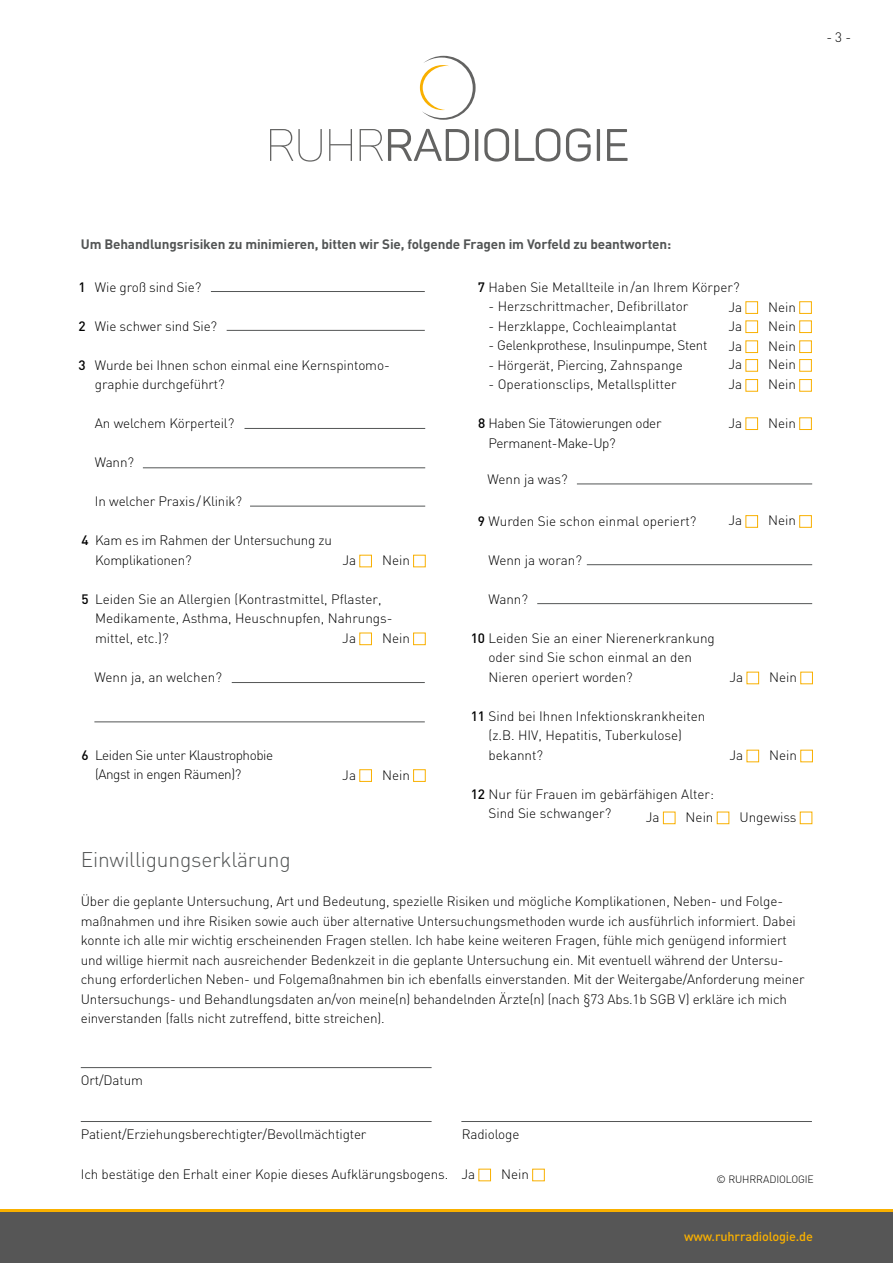
<style>
.page{position:relative;width:893px;height:1263px;background:#fff}
.page>*{position:absolute;margin:0;border:0;box-sizing:border-box;transform-origin:0 0}
.t1{font:300 21px "DIN";letter-spacing:-.01em;color:#535555}
.t2{font:300 13.5px/19.5px "DIN";letter-spacing:-.01em;color:#000}
.t3{font:700 13.5px "DIN";letter-spacing:-.01em;color:#535555}
.t4{font:300 13.5px/19.5px "DIN";letter-spacing:-.03em;color:#000}
.t5{font:500 12.75px "DIN";letter-spacing:-.01em;color:#f9b000}
.t6{font:300 10.5px "DIN";color:#000}
.s1{font-weight:500}
</style>
<div class="page">
<div style="left:360px;top:555px;width:12px;height:12px;border:1px solid #f9b000"></div>
<div style="left:413px;top:555px;width:12px;height:12px;border:1px solid #f9b000"></div>
<hr style="left:244px;top:428px;width:181px;height:1px;background:#535555">
<hr style="left:143px;top:468px;width:282px;height:1px;background:#535555">
<hr style="left:250px;top:506px;width:175px;height:1px;background:#535555">
<hr style="left:232px;top:682px;width:193px;height:1px;background:#535555">
<div style="left:746px;top:359px;width:12px;height:12px;border:1px solid #f9b000"></div>
<div style="left:799px;top:359px;width:13px;height:12px;border:1px solid #f9b000"></div>
<div style="left:746px;top:418px;width:12px;height:12px;border:1px solid #f9b000"></div>
<div style="left:799px;top:418px;width:13px;height:12px;border:1px solid #f9b000"></div>
<div style="left:747px;top:672px;width:12px;height:12px;border:1px solid #f9b000"></div>
<div style="left:800px;top:672px;width:13px;height:12px;border:1px solid #f9b000"></div>
<div style="left:663px;top:812px;width:12px;height:12px;border:1px solid #f9b000"></div>
<div style="left:717px;top:812px;width:12px;height:12px;border:1px solid #f9b000"></div>
<div style="left:800px;top:812px;width:12px;height:12px;border:1px solid #f9b000"></div>
<hr style="left:81px;top:1121px;width:351px;height:1px;background:#535555">
<hr style="left:461px;top:1121px;width:351px;height:1px;background:#535555">
<hr style="left:81px;top:1067px;width:351px;height:1px;background:#535555">
<div style="left:479px;top:1169px;width:12px;height:12px;border:1px solid #f9b000"></div>
<div style="left:532px;top:1169px;width:13px;height:12px;border:1px solid #f9b000"></div>
<hr style="left:94px;top:722px;width:331px;height:1px;background:#535555">
<div style="left:746px;top:515px;width:12px;height:12px;border:1px solid #f9b000"></div>
<div style="left:799px;top:515px;width:13px;height:12px;border:1px solid #f9b000"></div>
<div style="left:747px;top:750px;width:12px;height:12px;border:1px solid #f9b000"></div>
<div style="left:800px;top:750px;width:13px;height:12px;border:1px solid #f9b000"></div>
<div style="left:0;top:1211px;width:893px;height:52px;background:#565656"></div>
<hr style="left:0;top:1210px;width:893px;height:2px;background:#f9b000">
<hr style="left:211px;top:291px;width:214px;height:1px;background:#535555">
<hr style="left:227px;top:330px;width:198px;height:1px;background:#535555">
<div style="left:746px;top:301px;width:12px;height:13px;border:1px solid #f9b000"></div>
<div style="left:799px;top:301px;width:13px;height:13px;border:1px solid #f9b000"></div>
<div style="left:746px;top:321px;width:12px;height:12px;border:1px solid #f9b000"></div>
<div style="left:799px;top:321px;width:13px;height:12px;border:1px solid #f9b000"></div>
<div style="left:746px;top:341px;width:12px;height:12px;border:1px solid #f9b000"></div>
<div style="left:799px;top:341px;width:13px;height:12px;border:1px solid #f9b000"></div>
<div style="left:746px;top:379px;width:12px;height:12px;border:1px solid #f9b000"></div>
<div style="left:799px;top:379px;width:13px;height:12px;border:1px solid #f9b000"></div>
<hr style="left:587px;top:564px;width:225px;height:1px;background:#535555">
<hr style="left:537px;top:603px;width:275px;height:1px;background:#535555">
<hr style="left:577px;top:484px;width:235px;height:1px;background:#535555">
<div style="left:360px;top:769px;width:12px;height:13px;border:1px solid #f9b000"></div>
<div style="left:413px;top:769px;width:12px;height:13px;border:1px solid #f9b000"></div>
<div style="left:360px;top:633px;width:12px;height:12px;border:1px solid #f9b000"></div>
<div style="left:413px;top:633px;width:12px;height:12px;border:1px solid #f9b000"></div>
<svg style="left:270px;top:128px;width:358px;height:34px"></svg>
<svg style="left:420px;top:56px;width:56px;height:64px"></svg>
<p class="t2" style="left:826px;top:27px;width:26px">- 3 -</p>
<p class="t3" style="left:81px;top:236px;width:592px">Um Behandlungsrisiken zu minimieren, bitten wir Sie, folgende Fragen im Vorfeld zu beantworten:</p>
<p class="t2" style="left:78px;top:277px;width:124px"><span class="s1">1</span> Wie groß sind Sie?</p>
<p class="t2" style="left:78px;top:316px;width:140px"><span class="s1">2</span> Wie schwer sind Sie?</p>
<p class="t2" style="left:95px;top:355px;width:296px;text-indent:-17px"><span class="s1">3</span> Wurde bei Ihnen schon einmal eine Kernspintomo&shy;graphie durchgeführt?</p>
<p class="t2" style="left:95px;top:414px;width:141px">An welchem Körperteil?</p>
<p class="t2" style="left:95px;top:453px;width:41px">Wann?</p>
<p class="t2" style="left:95px;top:492px;width:149px">In welcher Praxis/Klinik?</p>
<p class="t2" style="left:95px;top:531px;width:238px;text-indent:-14px"><span class="s1">4</span> Kam es im Rahmen der Untersuchung zu<br>Komplikationen?</p>
<p class="t2" style="left:95px;top:589px;width:299px;text-indent:-14px"><span class="s1">5</span> Leiden Sie an Allergien (Kontrastmittel, Pflaster,<br>Medikamente, Asthma, Heuschnupfen, Nahrungs&shy;mittel, etc.)?</p>
<p class="t2" style="left:95px;top:667px;width:129px">Wenn ja, an welchen?</p>
<p class="t2" style="left:478px;top:277px;width:263px"><span class="s1">7</span> Haben Sie Metallteile in/an Ihrem Körper?</p>
<p class="t2" style="left:488px;top:297px;width:201px">- Herzschrittmacher, Defibrillator</p>
<p class="t2" style="left:488px;top:316px;width:190px">- Herzklappe, Cochleaimplantat</p>
<p class="t2" style="left:488px;top:336px;width:220px">- Gelenkprothese, Insulinpumpe, Stent</p>
<p class="t2" style="left:488px;top:355px;width:196px">- Hörgerät, Piercing, Zahnspange</p>
<p class="t2" style="left:488px;top:375px;width:190px">- Operationsclips, Metallsplitter</p>
<p class="t2" style="left:488px;top:414px;width:175px;text-indent:-10px"><span class="s1">8</span> Haben Sie Tätowierungen oder<br>Permanent-Make-Up?</p>
<p class="t2" style="left:728px;top:297px;width:15px">Ja</p>
<p class="t2" style="left:768px;top:297px;width:29px">Nein</p>
<p class="t2" style="left:728px;top:316px;width:15px">Ja</p>
<p class="t2" style="left:768px;top:316px;width:29px">Nein</p>
<p class="t2" style="left:728px;top:336px;width:15px">Ja</p>
<p class="t2" style="left:768px;top:336px;width:29px">Nein</p>
<p class="t2" style="left:728px;top:375px;width:15px">Ja</p>
<p class="t2" style="left:768px;top:375px;width:29px">Nein</p>
<p class="t2" style="left:728px;top:355px;width:15px">Ja</p>
<p class="t2" style="left:768px;top:355px;width:29px">Nein</p>
<p class="t2" style="left:728px;top:413px;width:15px">Ja</p>
<p class="t2" style="left:768px;top:413px;width:29px">Nein</p>
<p class="t2" style="left:488px;top:469px;width:82px">Wenn ja was?</p>
<p class="t2" style="left:728px;top:511px;width:15px">Ja</p>
<p class="t2" style="left:768px;top:511px;width:29px">Nein</p>
<p class="t2" style="left:478px;top:511px;width:220px"><span class="s1">9</span> Wurden Sie schon einmal operiert?</p>
<p class="t2" style="left:488px;top:550px;width:95px">Wenn ja woran?</p>
<p class="t2" style="left:488px;top:589px;width:41px">Wann?</p>
<p class="t2" style="left:488px;top:628px;width:228px;text-indent:-18px"><span class="s1">10</span> Leiden Sie an einer Nierenerkrankung oder sind Sie schon einmal an den<br>Nieren operiert worden?</p>
<p class="t2" style="left:488px;top:706px;width:218px;text-indent:-18px"><span class="s1">11</span> Sind bei Ihnen Infektionskrankheiten (z.B. HIV, Hepatitis, Tuberkulose) bekannt?</p>
<p class="t2" style="left:488px;top:784px;width:227px;text-indent:-18px"><span class="s1">12</span> Nur für Frauen im gebärfähigen Alter:<br>Sind Sie schwanger?</p>
<p class="t2" style="left:342px;top:550px;width:15px">Ja</p>
<p class="t2" style="left:382px;top:550px;width:29px">Nein</p>
<p class="t2" style="left:342px;top:628px;width:15px">Ja</p>
<p class="t2" style="left:382px;top:628px;width:29px">Nein</p>
<p class="t2" style="left:729px;top:667px;width:15px">Ja</p>
<p class="t2" style="left:769px;top:667px;width:29px">Nein</p>
<p class="t4" style="left:95px;top:745px;width:180px;text-indent:-14px"><span class="s1">6</span> Leiden Sie unter Klaustrophobie (Angst in engen Räumen)?</p>
<p class="t2" style="left:729px;top:745px;width:15px">Ja</p>
<p class="t2" style="left:769px;top:745px;width:29px">Nein</p>
<p class="t2" style="left:342px;top:765px;width:15px">Ja</p>
<p class="t2" style="left:382px;top:765px;width:29px">Nein</p>
<p class="t2" style="left:646px;top:807px;width:15px">Ja</p>
<p class="t2" style="left:686px;top:807px;width:29px">Nein</p>
<p class="t2" style="left:739px;top:807px;width:59px">Ungewiss</p>
<h1 class="t1" style="left:81px;top:847px;width:211px">Einwilligungserklärung</h1>
<p class="t2" style="left:81px;top:892px;width:725px">Über die geplante Untersuchung, Art und Bedeutung, spezielle Risiken und mögliche Komplikationen, Neben- und Folge&shy;maßnahmen und ihre Risiken sowie auch über alternative Untersuchungsmethoden wurde ich ausführlich informiert. Dabei konnte ich alle mir wichtig erscheinenden Fragen stellen. Ich habe keine weiteren Fragen, fühle mich genügend informiert und willige hiermit nach ausreichender Bedenkzeit in die geplante Untersuchung ein. Mit eventuell während der Untersu&shy;chung erforderlichen Neben- und Folgemaßnahmen bin ich ebenfalls einverstanden. Mit der Weitergabe/Anforderung meiner Untersuchungs- und Behandlungsdaten an/von meine(n) behandelnden Ärzte(n) (nach §73 Abs.1b SGB V) erkläre ich mich einverstanden (falls nicht zutreffend, bitte streichen).</p>
<p class="t2" style="left:81px;top:1071px;width:64px">Ort/Datum</p>
<p class="t2" style="left:81px;top:1125px;width:287px">Patient/Erziehungsberechtigter/Bevollmächtigter</p>
<p class="t2" style="left:462px;top:1125px;width:59px">Radiologe</p>
<p class="t2" style="left:81px;top:1164px;width:396px">Ich bestätige den Erhalt einer Kopie dieses Aufklärungsbogens. Ja</p>
<p class="t2" style="left:501px;top:1164px;width:29px">Nein</p>
<p class="t6" style="left:716px;top:1172px;width:27px">© Ruhr</p>
<p class="t6" style="left:756px;top:1172px;width:14px">Radiologie</p>
<p class="t5" style="left:684px;top:1228px;width:130px">www.ruhrradiologie.de</p>
</div>
